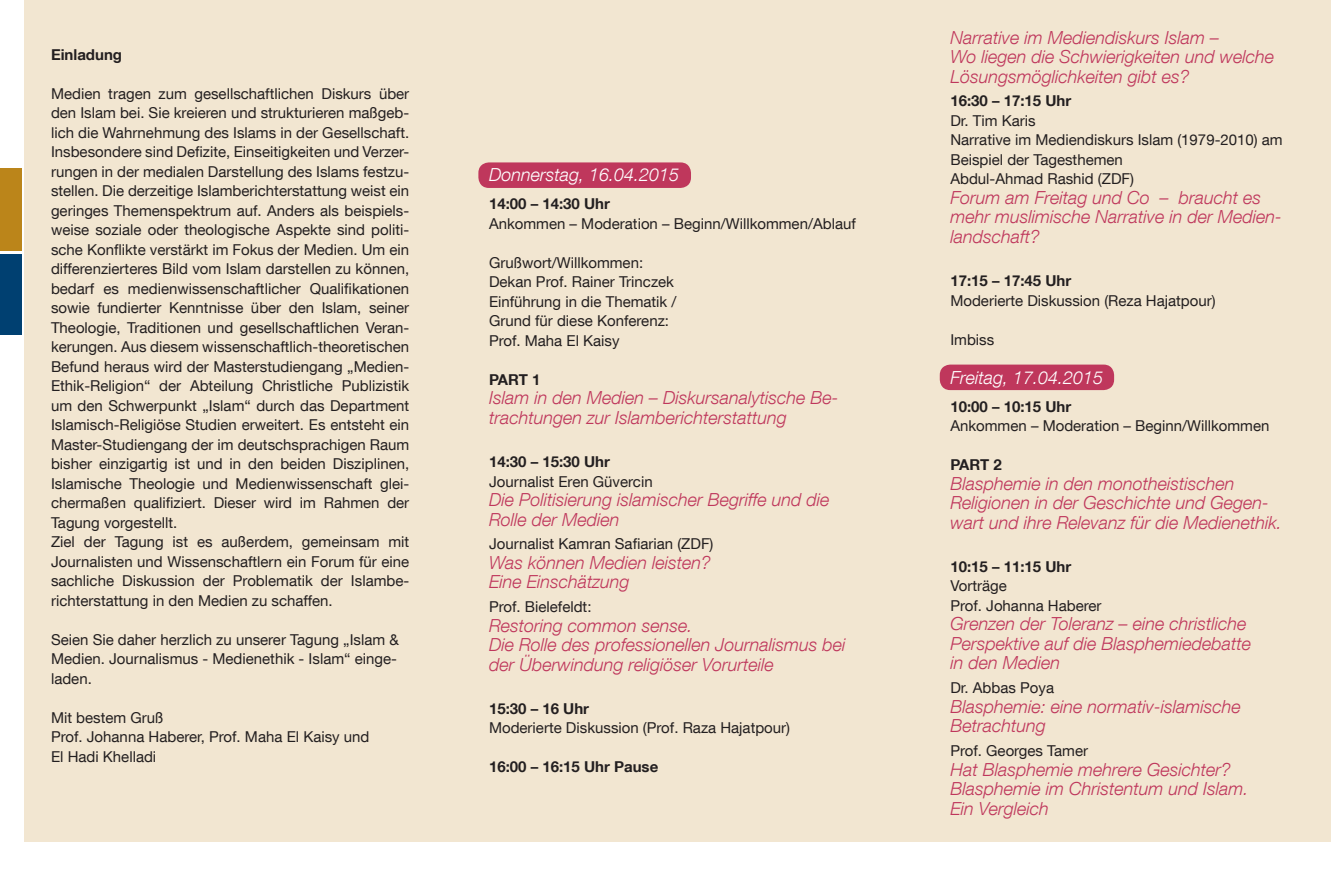
<style>
.page{position:relative;width:1331px;height:893px;background:#fff}
.page>*{position:absolute;margin:0;border:0;box-sizing:border-box;transform-origin:0 0}
.t1{font:italic 300 18px/19.5px "Helvetica Neue LT Com";color:#bf375c}
.t2{font:italic 300 18px "Helvetica Neue LT Com";color:#fff}
.t3{font:15px/19.5px "Helvetica Neue LT Com";color:#231f20}
.t4{font:700 15px "Helvetica Neue LT Com";color:#231f20}
</style>
<div class="page">
<div style="left:893px;top:0;width:438px;height:842px;background:#f2e6d1"></div>
<div style="left:24px;top:0;width:422px;height:842px;background:#f2e6d1"></div>
<div style="left:446px;top:0;width:447px;height:842px;background:#f2e6d1"></div>
<div style="left:0;top:253px;width:21px;height:84px;background:#004071"></div>
<div style="left:0;top:168px;width:21px;height:85px;background:#bb851a"></div>
<hr style="left:0;top:335px;width:22px;height:3px;background:#fff">
<hr style="left:0;top:251px;width:22px;height:3px;background:#fff">
<div style="left:940px;top:365px;width:174px;height:25px;background:#bf375c;border-radius:10px"></div>
<div style="left:478px;top:162px;width:213px;height:26px;background:#bf375c;border-radius:10px"></div>
<p class="t4" style="left:51px;top:49px;width:73px">Einladung</p>
<p class="t3" style="left:51px;top:86px;width:360px">Medien tragen zum gesellschaftlichen Diskurs über den Islam bei. Sie kreieren und strukturieren maßgeb&shy;lich die Wahrnehmung des Islams in der Gesellschaft.<br>Insbesondere sind Defizite, Einseitigkeiten und Verzer&shy;rungen in der medialen Darstellung des Islams festzu&shy;stellen. Die derzeitige Islamberichterstattung weist ein geringes Themenspektrum auf. Anders als beispiels&shy;weise soziale oder theologische Aspekte sind politi&shy;sche Konflikte verstärkt im Fokus der Medien. Um ein differenzierteres Bild vom Islam darstellen zu können, bedarf es medienwissenschaftlicher Qualifikationen sowie fundierter Kenntnisse über den Islam, seiner Theologie, Traditionen und gesellschaftlichen Veran&shy;kerungen. Aus diesem wissenschaftlich-theoretischen Befund heraus wird der Masterstudiengang „Medien-Ethik-Religion“ der Abteilung Christliche Publizistik um den Schwerpunkt „Islam“ durch das Department Islamisch-Religiöse Studien erweitert. Es entsteht ein Master-Studiengang der im deutschsprachigen Raum bisher einzigartig ist und in den beiden Disziplinen, Islamische Theologie und Medienwissenschaft glei&shy;chermaßen qualifiziert. Dieser wird im Rahmen der Tagung vorgestellt.<br>Ziel der Tagung ist es außerdem, gemeinsam mit Journalisten und Wissenschaftlern ein Forum für eine sachliche Diskussion der Problematik der Islambe&shy;richterstattung in den Medien zu schaffen.</p>
<p class="t3" style="left:51px;top:632px;width:349px">Seien Sie daher herzlich zu unserer Tagung „Islam &amp;<br>Medien. Journalismus - Medienethik - Islam“ einge&shy;laden.</p>
<p class="t3" style="left:51px;top:710px;width:320px">Mit bestem Gruß<br>Prof. Johanna Haberer, Prof. Maha El Kaisy und<br>El Hadi Khelladi</p>
<p class="t2" style="left:489px;top:168px;width:192px">Donnerstag, 16.04.2015</p>
<p class="t4" style="left:489px;top:199px;width:122px">14:00 – 14:30 Uhr</p>
<p class="t3" style="left:489px;top:216px;width:368px">Ankommen – Moderation – Beginn/Willkommen/Ablauf</p>
<p class="t3" style="left:489px;top:255px;width:189px">Grußwort/Willkommen:<br>Dekan Prof. Rainer Trinczek<br>Einführung in die Thematik /<br>Grund für diese Konferenz:<br>Prof. Maha El Kaisy</p>
<p class="t4" style="left:489px;top:374px;width:53px">PART 1</p>
<p class="t1" style="left:489px;top:391px;width:351px">Islam in den Medien – Diskursanalytische Be&shy;trachtungen zur Islamberichterstattung</p>
<p class="t4" style="left:489px;top:456px;width:122px">14:30 – 15:30 Uhr</p>
<p class="t3" style="left:489px;top:474px;width:165px">Journalist Eren Güvercin</p>
<p class="t1" style="left:489px;top:492px;width:342px">Die Politisierung islamischer Begriffe und die<br>Rolle der Medien</p>
<p class="t3" style="left:489px;top:536px;width:226px">Journalist Kamran Safiarian (ZDF)</p>
<p class="t1" style="left:489px;top:555px;width:223px">Was können Medien leisten?<br>Eine Einschätzung</p>
<p class="t3" style="left:489px;top:599px;width:104px">Prof. Bielefeldt:</p>
<p class="t1" style="left:489px;top:618px;width:358px">Restoring common sense.<br>Die Rolle des professionellen Journalismus bei der Überwindung religiöser Vorurteile</p>
<p class="t4" style="left:489px;top:703px;width:102px">15:30 – 16 Uhr</p>
<p class="t3" style="left:489px;top:720px;width:303px">Moderierte Diskussion (Prof. Raza Hajatpour)</p>
<p class="t4" style="left:489px;top:762px;width:171px">16:00 – 16:15 Uhr Pause</p>
<p class="t1" style="left:950px;top:30px;width:325px">Narrative im Mediendiskurs Islam –<br>Wo liegen die Schwierigkeiten und welche<br>Lösungsmöglichkeiten gibt es?</p>
<p class="t4" style="left:950px;top:96px;width:122px">16:30 – 17:15 Uhr</p>
<p class="t3" style="left:950px;top:113px;width:334px">Dr. Tim Karis<br>Narrative im Mediendiskurs Islam (1979-2010) am<br>Beispiel der Tagesthemen<br>Abdul-Ahmad Rashid (ZDF)</p>
<p class="t1" style="left:950px;top:190px;width:333px">Forum am Freitag und Co – braucht es mehr muslimische Narrative in der Medien&shy;landschaft?</p>
<p class="t4" style="left:950px;top:275px;width:122px">17:15 – 17:45 Uhr</p>
<p class="t3" style="left:950px;top:293px;width:267px">Moderierte Diskussion (Reza Hajatpour)</p>
<p class="t3" style="left:950px;top:332px;width:45px">Imbiss</p>
<p class="t2" style="left:950px;top:371px;width:154px">Freitag, 17.04.2015</p>
<p class="t4" style="left:950px;top:401px;width:122px">10:00 – 10:15 Uhr</p>
<p class="t3" style="left:950px;top:418px;width:321px">Ankommen – Moderation – Beginn/Willkommen</p>
<p class="t4" style="left:950px;top:459px;width:53px">PART 2</p>
<p class="t1" style="left:950px;top:476px;width:333px">Blasphemie in den monotheistischen<br>Religionen in der Geschichte und Gegen&shy;wart und ihre Relevanz für die Medienethik.</p>
<p class="t4" style="left:950px;top:561px;width:122px">10:15 – 11:15 Uhr</p>
<p class="t3" style="left:950px;top:578px;width:153px">Vorträge<br>Prof. Johanna Haberer</p>
<p class="t1" style="left:950px;top:617px;width:302px">Grenzen der Toleranz – eine christliche<br>Perspektive auf die Blasphemiedebatte in den Medien</p>
<p class="t3" style="left:950px;top:680px;width:105px">Dr. Abbas Poya</p>
<p class="t1" style="left:950px;top:699px;width:292px">Blasphemie: eine normativ-islamische<br>Betrachtung</p>
<p class="t3" style="left:950px;top:743px;width:139px">Prof. Georges Tamer</p>
<p class="t1" style="left:950px;top:762px;width:299px">Hat Blasphemie mehrere Gesichter?<br>Blasphemie im Christentum und Islam.<br>Ein Vergleich</p>
</div>
